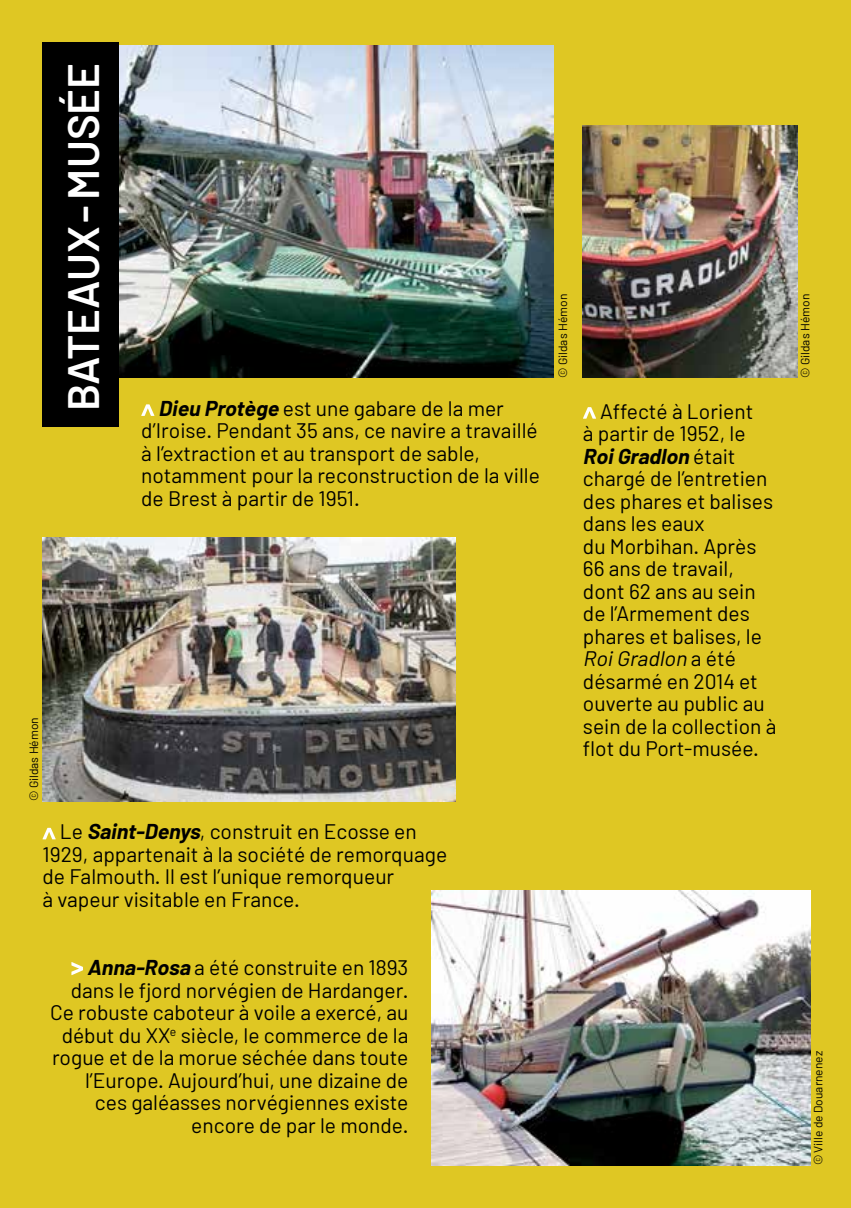
<style>
.page{position:relative;width:851px;height:1208px;background:#fff}
.page>*{position:absolute;margin:0;border:0;box-sizing:border-box;transform-origin:0 0}
.t1{font:600 43.8px "Barlow";color:#fff}
.t2{font:21px/22.5px "Barlow";color:#000}
.t3{font:12px "Barlow";color:#000}
.s1{font-weight:700;font-style:italic}
.s2{font-style:italic}
</style>
<div class="page">
<div style="left:0;top:0;width:850px;height:1208px;background:#dfc723"></div>
<img style="left:119px;top:45px;width:434px;height:333px">
<img style="left:583px;top:125px;width:214px;height:253px">
<svg style="left:583px;top:407px;width:13px;height:12px"></svg>
<svg style="left:141px;top:404px;width:13px;height:12px"></svg>
<svg style="left:43px;top:828px;width:13px;height:11px"></svg>
<div style="left:43px;top:42px;width:76px;height:384px;background:#000"></div>
<img style="left:43px;top:538px;width:412px;height:263px">
<svg style="left:71px;top:962px;width:12px;height:13px"></svg>
<img style="left:431px;top:890px;width:379px;height:275px">
<h1 class="t1" style="left:56px;top:411px;width:350px;rotate:-90deg">Bateaux-musée</h1>
<p class="t2" style="left:141px;top:396px;width:400px;text-indent:17px"><span class="s1">Dieu Protège</span> est une gabare de la mer d’Iroise. Pendant 35 ans, ce navire a travaillé à l’extraction et au transport de sable, notamment pour la reconstruction de la ville de Brest à partir de 1951.</p>
<p class="t3" style="left:26px;top:801px;width:85px;rotate:-90deg">© Gildas Hémon</p>
<p class="t2" style="left:43px;top:820px;width:406px;text-indent:17px">Le <span class="s1">Saint-Denys</span>, construit en Ecosse en 1929, appartenait à la société de remorquage de Falmouth. Il est l’unique remorqueur<br>à vapeur visitable en France.</p>
<p class="t2" style="left:50px;top:955px;width:360px;text-align:right"><span class="s1">Anna-Rosa</span> a été construite en 1893 dans le fjord norvégien de Hardanger.<br>Ce robuste caboteur à voile a exercé, au début du XX<sup>e</sup> siècle, le commerce de la rogue et de la morue séchée dans toute l’Europe. Aujourd’hui, une dizaine de ces galéasses norvégiennes existe encore de par le monde.</p>
<p class="t3" style="left:555px;top:378px;width:85px;rotate:-90deg">© Gildas Hémon</p>
<p class="t3" style="left:797px;top:378px;width:85px;rotate:-90deg">© Gildas Hémon</p>
<p class="t2" style="left:583px;top:399px;width:195px;text-indent:17px">Affecté à Lorient<br>à partir de 1952, le<br><span class="s1">RoiGradlon</span> é t a i t chargé de l’entretien des phares et balises dans les eaux<br>du Morbihan. Après<br>66 ans de travail, dont 62 ans au sein de l’Armement des phares et balises, le<br><span class="s2">RoiGradlon</span> a é t é désarmé en 2014 et ouverte au public au sein de la collection à flot du Port-musée.</p>
<p class="t3" style="left:810px;top:1165px;width:116px;rotate:-90deg">© Ville de Douarnenez</p>
</div>
